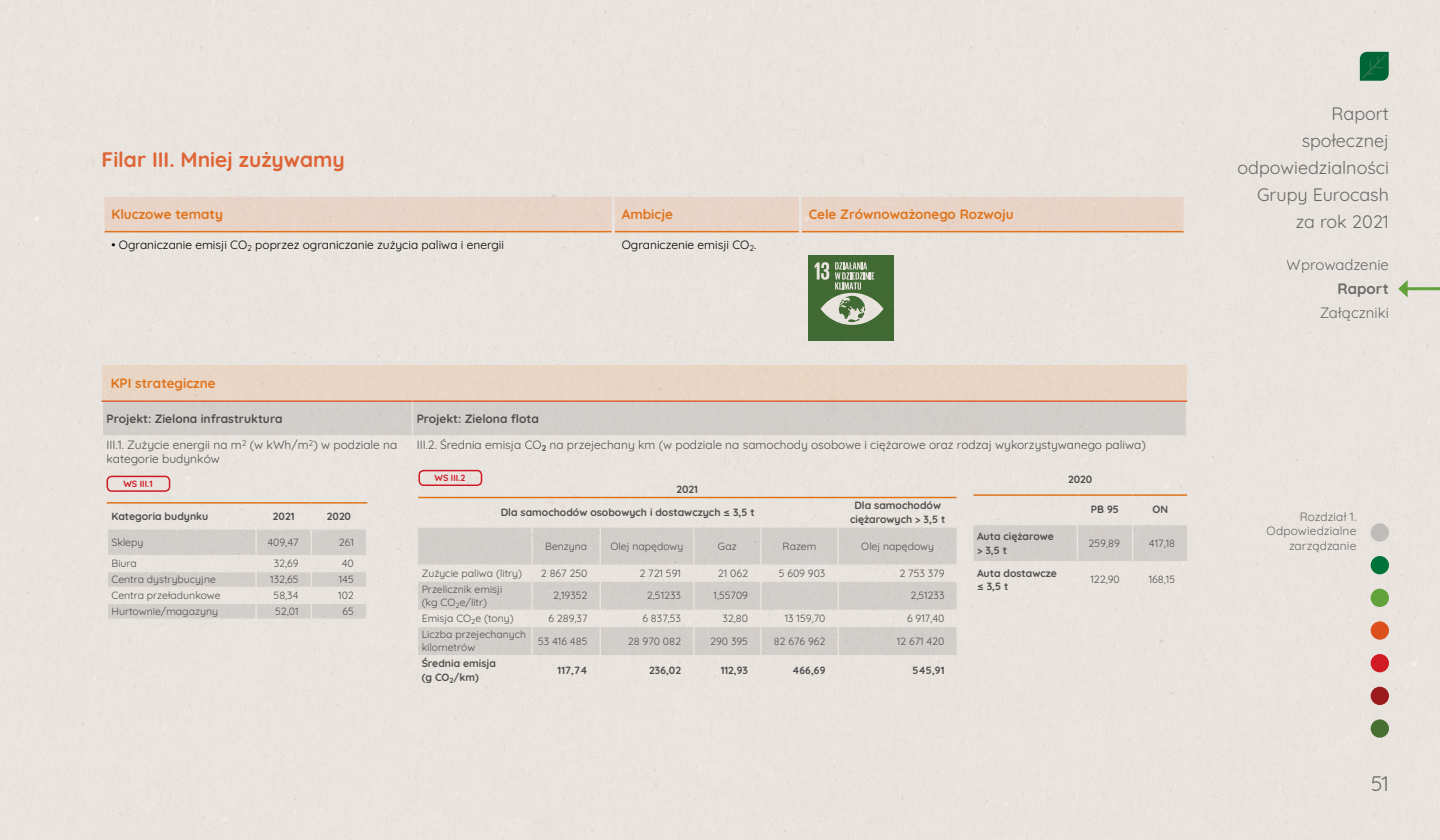
<style>
.page{position:relative;width:1440px;height:840px;background:#fff}
.page>*{position:absolute;margin:0;border:0;box-sizing:border-box;transform-origin:0 0}
.t1{font:700 21px "Quicksand";color:#f3713f}
.t2{font:21px "Quicksand";color:#757779}
.t3{font:18px/27px "Quicksand";color:#757779;text-align:right}
.t4{font:15px "Quicksand";color:#757779}
.t5{font:700 15px "Quicksand";letter-spacing:.005em;color:#757779}
.t6{font:700 13.5px "Quicksand";color:#f58220}
.t7{font:12px/14.4px "Quicksand";color:#58595b}
.t8{font:12px "Quicksand";color:#000}
.t9{font:700 12px "Quicksand";color:#58595b}
.NOWY_pagina_rozdzial{font:12px/14.4px "Quicksand";letter-spacing:.01em;color:#757779;text-align:right}
.malucia_tebeleczka_w{font:10.5px/13.5px "Quicksand";color:#58595b}
.malucia_tebeleczka_w-2{font:700 10.5px/13.5px "Quicksand";color:#58595b}
._1_GRI{font:700 9px "Quicksand";color:#e41e2a}
</style>
<div class="page">
<img style="left:0;top:0;width:1440px;height:840px">
<svg style="left:1371px;top:719px;width:18px;height:19px"></svg>
<div style="left:1371px;top:687px;width:18px;height:18px;background:#9a1a1e;border-radius:50%"></div>
<div style="left:1371px;top:654px;width:18px;height:18px;background:#d01a24;border-radius:50%"></div>
<svg style="left:1371px;top:621px;width:18px;height:19px"></svg>
<div style="left:1371px;top:589px;width:18px;height:18px;background:#62a23c;border-radius:50%"></div>
<div style="left:1371px;top:556px;width:18px;height:18px;background:#007339;border-radius:50%"></div>
<div style="left:1371px;top:523px;width:18px;height:19px;background:#bfbcb9;border-radius:50%"></div>
<p class="t1" style="left:102px;top:144px;width:245px">Filar III. Mniej zużywamy</p>
<p class="t6" style="left:112px;top:204px;width:113px">Kluczowe tematy</p>
<p class="t6" style="left:622px;top:204px;width:53px">Ambicje</p>
<p class="t6" style="left:809px;top:204px;width:207px">Cele Zrównoważonego Rozwoju</p>
<p class="t8" style="left:112px;top:235px;width:394px">• Ograniczanie emisji CO<sub>2</sub> poprzez ograniczanie zużycia paliwa i energii</p>
<p class="t8" style="left:622px;top:235px;width:136px">Ograniczenie emisji CO<sub>2</sub>.</p>
<p class="t6" style="left:111px;top:373px;width:106px">KPI strategiczne</p>
<p class="t9" style="left:107px;top:409px;width:178px">Projekt: Zielona infrastruktura</p>
<p class="t9" style="left:417px;top:409px;width:124px">Projekt: Zielona flota</p>
<p class="t7" style="left:107px;top:436px;width:292px">III.1. Zużycie energii na m<sup>2</sup> (w kWh/m<sup>2</sup>) w podziale na kategorie budynków</p>
<p class="_1_GRI" style="left:123px;top:477px;width:31px">WS III.1</p>
<p class="malucia_tebeleczka_w-2" style="left:112px;top:508px;width:98px">Kategoria budynku</p>
<p class="malucia_tebeleczka_w-2" style="left:273px;top:508px;width:23px">2021</p>
<p class="malucia_tebeleczka_w-2" style="left:327px;top:508px;width:26px">2020</p>
<p class="malucia_tebeleczka_w" style="left:112px;top:534px;width:33px">Sklepy</p>
<p class="malucia_tebeleczka_w" style="left:267px;top:534px;width:33px">409,47</p>
<p class="malucia_tebeleczka_w" style="left:339px;top:534px;width:17px">261</p>
<p class="malucia_tebeleczka_w" style="left:112px;top:556px;width:27px">Biura</p>
<p class="malucia_tebeleczka_w" style="left:274px;top:556px;width:26px">32,69</p>
<p class="malucia_tebeleczka_w" style="left:342px;top:556px;width:14px">40</p>
<p class="malucia_tebeleczka_w" style="left:112px;top:572px;width:106px">Centra dystrybucyjne</p>
<p class="malucia_tebeleczka_w" style="left:270px;top:572px;width:30px">132,65</p>
<p class="malucia_tebeleczka_w" style="left:339px;top:572px;width:17px">145</p>
<p class="malucia_tebeleczka_w" style="left:112px;top:588px;width:111px">Centra przeładunkowe</p>
<p class="malucia_tebeleczka_w" style="left:274px;top:588px;width:27px">58,34</p>
<p class="malucia_tebeleczka_w" style="left:338px;top:588px;width:17px">102</p>
<p class="malucia_tebeleczka_w" style="left:112px;top:603px;width:108px">Hurtownie/magazyny</p>
<p class="malucia_tebeleczka_w" style="left:275px;top:603px;width:25px">52,01</p>
<p class="malucia_tebeleczka_w" style="left:342px;top:603px;width:13px">65</p>
<p class="t7" style="left:417px;top:436px;width:731px">III.2. Średnia emisja CO<sub>2</sub> na przejechany km (w podziale na samochody osobowe i ciężarowe oraz rodzaj wykorzystywanego paliwa)</p>
<p class="malucia_tebeleczka_w-2" style="left:501px;top:477px;width:256px;line-height:22.6px;text-indent:176px">2021<br>Dla samochodów osobowych i dostawczych ≤ 3,5 t</p>
<p class="_1_GRI" style="left:435px;top:471px;width:32px">WS III.2</p>
<p class="malucia_tebeleczka_w-2" style="left:1068px;top:471px;width:26px">2020</p>
<p class="malucia_tebeleczka_w-2" style="left:1091px;top:502px;width:29px">PB 95</p>
<p class="malucia_tebeleczka_w-2" style="left:1152px;top:502px;width:17px">ON</p>
<p class="malucia_tebeleczka_w-2" style="left:850px;top:498px;width:97px;text-align:center">Dla samochodów ciężarowych &gt; 3,5 t</p>
<p class="malucia_tebeleczka_w-2" style="left:977px;top:529px;width:79px">Auta ciężarowe &gt; 3,5 t</p>
<p class="malucia_tebeleczka_w" style="left:1089px;top:535px;width:33px">259,89</p>
<p class="malucia_tebeleczka_w" style="left:1149px;top:535px;width:28px">417,18</p>
<p class="malucia_tebeleczka_w-2" style="left:977px;top:565px;width:81px">Auta dostawcze ≤ 3,5 t</p>
<p class="malucia_tebeleczka_w" style="left:1090px;top:572px;width:31px">122,90</p>
<p class="malucia_tebeleczka_w" style="left:1149px;top:572px;width:28px">168,15</p>
<p class="malucia_tebeleczka_w" style="left:545px;top:538px;width:44px">Benzyna</p>
<p class="malucia_tebeleczka_w" style="left:611px;top:538px;width:74px">Olej napędowy</p>
<p class="malucia_tebeleczka_w" style="left:718px;top:538px;width:20px">Gaz</p>
<p class="malucia_tebeleczka_w" style="left:783px;top:538px;width:35px">Razem</p>
<p class="malucia_tebeleczka_w" style="left:861px;top:538px;width:74px">Olej napędowy</p>
<p class="malucia_tebeleczka_w" style="left:422px;top:565px;width:102px">Zużycie paliwa (litry)</p>
<p class="malucia_tebeleczka_w" style="left:541px;top:565px;width:48px">2 867 250</p>
<p class="malucia_tebeleczka_w" style="left:639px;top:565px;width:43px">2 721 591</p>
<p class="malucia_tebeleczka_w" style="left:718px;top:565px;width:32px">21 062</p>
<p class="malucia_tebeleczka_w" style="left:779px;top:565px;width:48px">5 609 903</p>
<p class="malucia_tebeleczka_w" style="left:899px;top:565px;width:47px">2 753 379</p>
<p class="malucia_tebeleczka_w" style="left:422px;top:581px;width:82px">Przelicznik emisji (kg CO<sub>2</sub>e/litr)</p>
<p class="malucia_tebeleczka_w" style="left:553px;top:588px;width:36px">2,19352</p>
<p class="malucia_tebeleczka_w" style="left:647px;top:588px;width:36px">2,51233</p>
<p class="malucia_tebeleczka_w" style="left:714px;top:588px;width:36px">1,55709</p>
<p class="malucia_tebeleczka_w" style="left:910px;top:588px;width:36px">2,51233</p>
<p class="malucia_tebeleczka_w" style="left:422px;top:611px;width:94px">Emisja CO<sub>2</sub>e (tony)</p>
<p class="malucia_tebeleczka_w" style="left:548px;top:611px;width:41px">6 289,37</p>
<p class="malucia_tebeleczka_w" style="left:642px;top:611px;width:40px">6 837,53</p>
<p class="malucia_tebeleczka_w" style="left:722px;top:611px;width:27px">32,80</p>
<p class="malucia_tebeleczka_w" style="left:785px;top:611px;width:42px">13 159,70</p>
<p class="malucia_tebeleczka_w" style="left:907px;top:611px;width:39px">6 917,40</p>
<p class="malucia_tebeleczka_w" style="left:422px;top:626px;width:106px">Liczba przejechanych kilometrów</p>
<p class="malucia_tebeleczka_w" style="left:538px;top:633px;width:51px">53 416 485</p>
<p class="malucia_tebeleczka_w" style="left:628px;top:633px;width:55px">28 970 082</p>
<p class="malucia_tebeleczka_w" style="left:710px;top:633px;width:39px">290 395</p>
<p class="malucia_tebeleczka_w" style="left:774px;top:633px;width:53px">82 676 962</p>
<p class="malucia_tebeleczka_w" style="left:897px;top:633px;width:49px">12 671 420</p>
<p class="malucia_tebeleczka_w-2" style="left:422px;top:656px;width:76px">Średnia emisja (g CO<sub>2</sub>/km)</p>
<p class="malucia_tebeleczka_w-2" style="left:558px;top:663px;width:31px">117,74</p>
<p class="malucia_tebeleczka_w-2" style="left:649px;top:663px;width:33px">236,02</p>
<p class="malucia_tebeleczka_w-2" style="left:721px;top:663px;width:29px">112,93</p>
<p class="malucia_tebeleczka_w-2" style="left:792px;top:663px;width:35px">466,69</p>
<p class="malucia_tebeleczka_w-2" style="left:912px;top:663px;width:34px">545,91</p>
<h2 class="t3" style="left:1238px;top:98px;width:153px">Raport<br>społecznej odpowiedzialności<br>Grupy Eurocash za rok 2021</h2>
<h3 class="t4" style="left:1287px;top:253px;width:104px">Wprowadzenie</h3>
<h3 class="t5" style="left:1337px;top:277px;width:53px">Raport</h3>
<h3 class="t4" style="left:1320px;top:301px;width:71px">Załączniki</h3>
<p class="NOWY_pagina_rozdzial" style="left:1300px;top:508px;width:58px">Rozdział 1.</p>
<p class="NOWY_pagina_rozdzial" style="left:1267px;top:523px;width:91px">Odpowiedzialne zarządzanie</p>
<h1 class="t2" style="left:1371px;top:767px;width:19px">51</h1>
</div>
